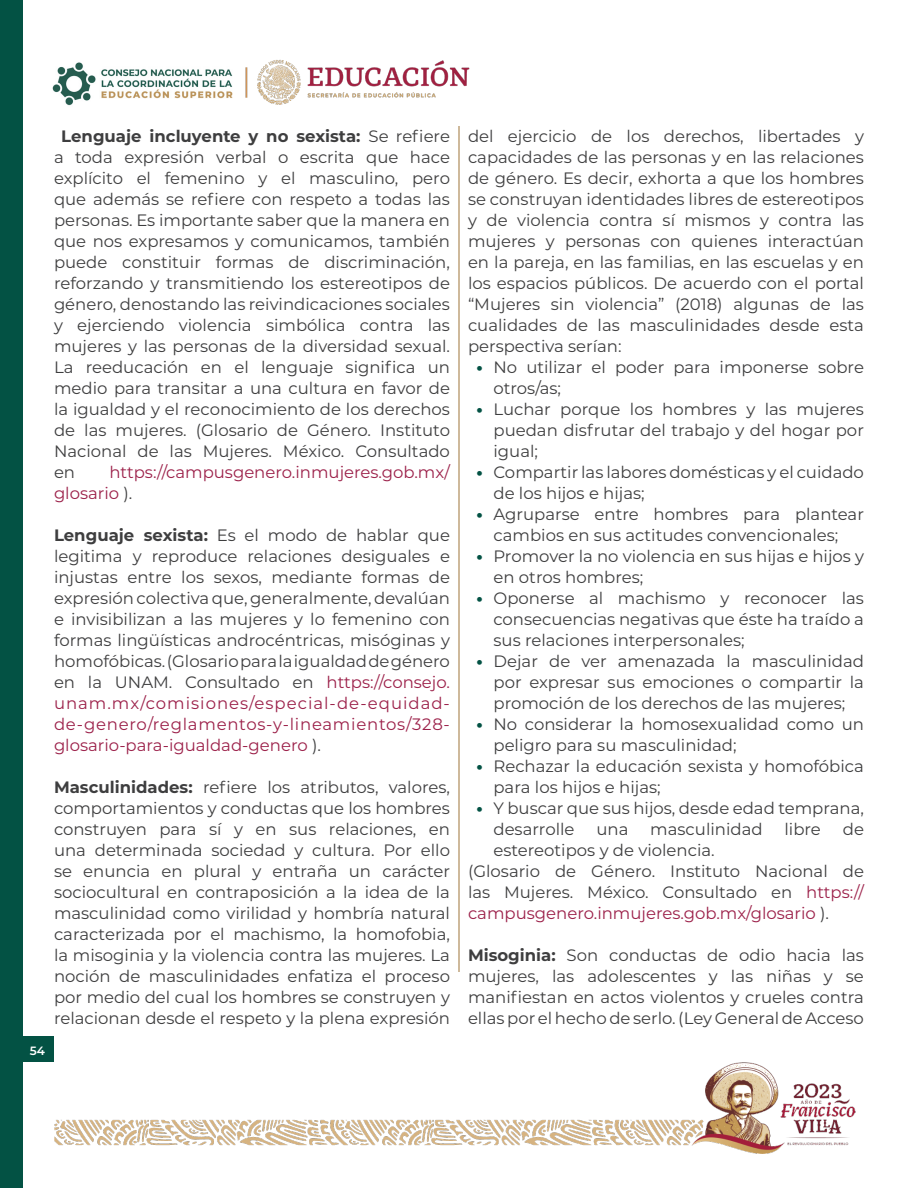
<style>
.page{position:relative;width:918px;height:1188px;background:#fff}
.page>*{position:absolute;margin:0;border:0;box-sizing:border-box;transform-origin:0 0}
.t1{font:16.5px/21px "Montserrat";color:#3e3e3f;text-align:justify}
.t2{font:16.5px/21px "Montserrat";color:#9c214a}
.t3{font:600 12px "Montserrat";color:#fff}
.s1{font-weight:700}
.s2{color:#3e3e3f}
.s3{color:#9c214a}
.s4{font-weight:800;color:#035244}
</style>
<div class="page">
<img style="left:52px;top:62px;width:181px;height:44px">
<img style="left:245px;top:59px;width:225px;height:45px">
<div style="left:0;top:0;width:23px;height:1188px;background:#035244"></div>
<img style="left:54px;top:1062px;width:801px;height:92px">
<div style="left:17px;top:1037px;width:37px;height:25px;background:#035244"></div>
<hr style="left:459px;top:126px;width:1px;height:846px;background:#9f7438">
<p class="t3" style="left:30px;top:1042px;width:17px">54</p>
<p class="t1" style="left:54px;top:125px;width:398px;text-indent:7px"><span class="s1">Lenguaje incluyente y no sexista:</span> Se refiere a toda expresión verbal o escrita que hace explícito el femenino y el masculino, pero que además se refiere con respeto a todas las personas. Es importante saber que la manera en que nos expresamos y comunicamos, también puede constituir formas de discriminación, reforzando y transmitiendo los estereotipos de género, denostando las reivindicaciones sociales y ejerciendo violencia simbólica contra las mujeres y las personas de la diversidad sexual.<br>La reeducación en el lenguaje significa un medio para transitar a una cultura en favor de la igualdad y el reconocimiento de los derechos de las mujeres. (Glosario de Género. Instituto Nacional de las Mujeres. México. Consultado en</p>
<p class="t2" style="left:54px;top:461px;width:397px;text-indent:55px">https://campusgenero.inmujeres.gob.mx/ glosario <span class="s2">).</span></p>
<p class="t1" style="left:54px;top:524px;width:397px"><span class="s1">Lenguaje sexista:</span> Es el modo de hablar que legitima y reproduce relaciones desiguales e injustas entre los sexos, mediante formas de expresión colectiva que, generalmente, devalúan e invisibilizan a las mujeres y lo femenino con formas lingüísticas androcéntricas, misóginas y homofóbicas. (Glosario para la igualdad de género en la UNAM. Consultado en <span class="s3">https://consejo. unam.mx/comisiones/especial-de-equidad&shy;de-genero/reglamentos-y-lineamientos/328- glosario-para-igualdad-genero</span> ).</p>
<p class="t1" style="left:54px;top:776px;width:398px"><span class="s1">Masculinidades:</span> refiere los atributos, valores, comportamientos y conductas que los hombres construyen para sí y en sus relaciones, en una determinada sociedad y cultura. Por ello se enuncia en plural y entraña un carácter sociocultural en contraposición a la idea de la masculinidad como virilidad y hombría natural caracterizada por el machismo, la homofobia, la misoginia y la violencia contra las mujeres. La noción de masculinidades enfatiza el proceso por medio del cual los hombres se construyen y relacionan desde el respeto y la plena expresión</p>
<p class="t1" style="left:468px;top:125px;width:398px">del ejercicio de los derechos, libertades y capacidades de las personas y en las relaciones de género. Es decir, exhorta a que los hombres se construyan identidades libres de estereotipos y de violencia contra sí mismos y contra las mujeres y personas con quienes interactúan en la pareja, en las familias, en las escuelas y en los espacios públicos. De acuerdo con el portal “Mujeres sin violencia” (2018) algunas de las cualidades de las masculinidades desde esta perspectiva serían:</p>
<p class="t1" style="left:494px;top:356px;width:372px;text-indent:-17px"><span class="s4">•</span> No utilizar el poder para imponerse sobre otros/as;</p>
<p class="t1" style="left:494px;top:398px;width:372px;text-indent:-17px"><span class="s4">•</span> Luchar porque los hombres y las mujeres puedan disfrutar del trabajo y del hogar por igual;</p>
<p class="t1" style="left:494px;top:461px;width:372px;text-indent:-17px"><span class="s4">•</span> Compartir las labores domésticas y el cuidado de los hijos e hijas;</p>
<p class="t1" style="left:477px;top:503px;width:389px;text-align:center"><span class="s4">•</span> Agruparse entre hombres para plantear cambios en sus actitudes convencionales;</p>
<p class="t1" style="left:494px;top:545px;width:372px;text-indent:-17px"><span class="s4">•</span> Promover la no violencia en sus hijas e hijos y en otros hombres;</p>
<p class="t1" style="left:494px;top:587px;width:372px;text-indent:-17px"><span class="s4">•</span> Oponerse al machismo y reconocer las consecuencias negativas que éste ha traído a sus relaciones interpersonales;</p>
<p class="t1" style="left:494px;top:650px;width:372px;text-indent:-17px"><span class="s4">•</span> Dejar de ver amenazada la masculinidad por expresar sus emociones o compartir la promoción de los derechos de las mujeres;</p>
<p class="t1" style="left:494px;top:713px;width:372px;text-indent:-17px"><span class="s4">•</span> No considerar la homosexualidad como un peligro para su masculinidad;</p>
<p class="t1" style="left:494px;top:755px;width:372px;text-indent:-17px"><span class="s4">•</span> Rechazar la educación sexista y homofóbica para los hijos e hijas;</p>
<p class="t1" style="left:494px;top:797px;width:372px;text-indent:-17px"><span class="s4">•</span> Y buscar que sus hijos, desde edad temprana, desarrolle</p>
<p class="t1" style="left:596px;top:818px;width:34px">una</p>
<p class="t1" style="left:650px;top:818px;width:114px">masculinidad</p>
<p class="t1" style="left:785px;top:818px;width:38px">libre</p>
<p class="t1" style="left:843px;top:818px;width:23px">de</p>
<p class="t1" style="left:494px;top:839px;width:223px">estereotipos y de violencia.</p>
<p class="t1" style="left:468px;top:860px;width:398px">(Glosario de Género. Instituto Nacional de las Mujeres. México. Consultado en <span class="s3">https:// campusgenero.inmujeres.gob.mx/glosario</span> ).</p>
<p class="t1" style="left:468px;top:944px;width:398px"><span class="s1">Misoginia:</span> Son conductas de odio hacia las mujeres, las adolescentes y las niñas y se manifiestan en actos violentos y crueles contra ellas por el hecho de serlo. (Ley General de Acceso</p>
</div>
